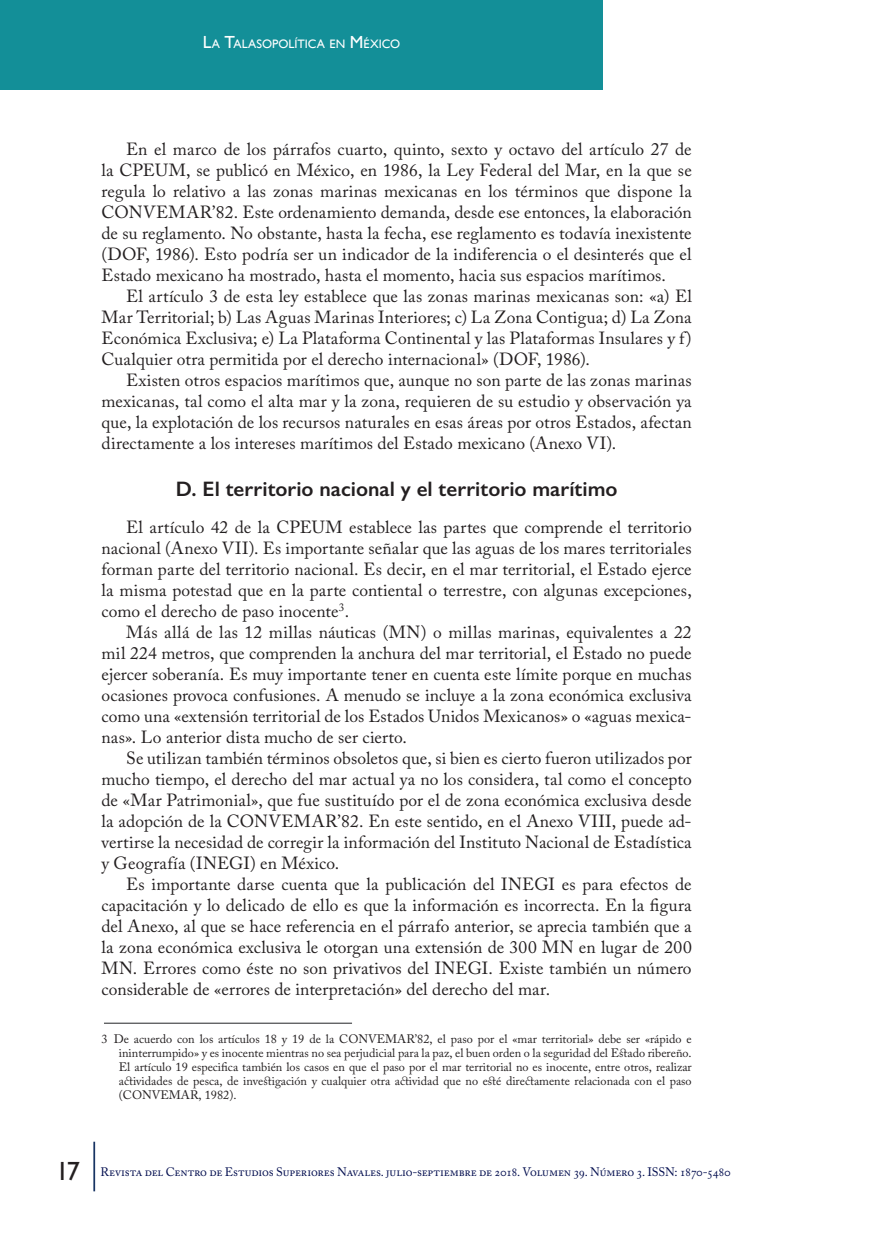
<style>
.page{position:relative;width:893px;height:1241px;background:#fff}
.page>*{position:absolute;margin:0;border:0;box-sizing:border-box;transform-origin:0 0}
._03_Subtítulos{font:600 21px "Gill Sans";letter-spacing:.005em;color:#231f20}
._05_Normal{font:17.5px/21px "Adobe Caslon Pro";letter-spacing:.005em;color:#231f20;text-align:justify}
._16_Nota_al_pie{font:12.25px/14px "Adobe Caslon Pro";color:#231f20;text-align:justify}
.t1{font:12.25px "Adobe Caslon Pro";letter-spacing:-.015em;color:#030e4f}
.t2{font:12.25px "Gill Sans";color:#fff}
.s1{font-size:17.5px}
.s2{font-family:"Gill Sans";font-size:26.25px;color:#231f20}
</style>
<div class="page">
<hr style="left:93px;top:1141px;width:2px;height:50px;background:#183463">
<div style="left:0;top:0;width:603px;height:89px;background:#138f98"></div>
<hr style="left:104px;top:1022px;width:248px;height:1px;background:#57585a">
<p class="t2" style="left:203px;top:37px;width:199px"><span class="s1">L</span>A <span class="s1">T</span>ALASOPOLÍTICA EN <span class="s1">M</span>ÉXICO</p>
<p class="_05_Normal" style="left:102px;top:138px;width:592px;text-indent:25px">En el marco de los párrafos cuarto, quinto, sexto y octavo del artículo 27 de la CPEUM, se publicó en México, en 1986, la Ley Federal del Mar, en la que se regula lo relativo a las zonas marinas mexicanas en los términos que dispone la CONVEMAR’82. Este ordenamiento demanda, desde ese entonces, la elaboración de su reglamento. No obstante, hasta la fecha, ese reglamento es todavía inexistente (DOF, 1986). Esto podría ser un indicador de la indiferencia o el desinterés que el Estado mexicano ha mostrado, hasta el momento, hacia sus espacios marítimos.</p>
<p class="_05_Normal" style="left:102px;top:285px;width:592px;text-indent:25px">El artículo 3 de esta ley establece que las zonas marinas mexicanas son: «a) El Mar Territorial; b) Las Aguas Marinas Interiores; c) La Zona Contigua; d) La Zona Económica Exclusiva; e) La Plataforma Continental y las Plataformas Insulares y f)<br>Cualquier otra permitida por el derecho internacional» (DOF, 1986).</p>
<p class="_05_Normal" style="left:102px;top:369px;width:592px;text-indent:25px">Existen otros espacios marítimos que, aunque no son parte de las zonas marinas mexicanas, tal como el alta mar y la zona, requieren de su estudio y observación ya que, la explotación de los recursos naturales en esas áreas por otros Estados, afectan directamente a los intereses marítimos del Estado mexicano (Anexo VI).</p>
<p class="_03_Subtítulos" style="left:176px;top:476px;width:443px">D. El territorio nacional y el territorio marítimo</p>
<p class="_05_Normal" style="left:102px;top:516px;width:592px;text-indent:25px">El artículo 42 de la CPEUM establece las partes que comprende el territorio nacional (Anexo VII). Es importante señalar que las aguas de los mares territoriales forman parte del territorio nacional. Es decir, en el mar territorial, el Estado ejerce la misma potestad que en la parte contiental o terrestre, con algunas excepciones, como el derecho de paso inocente<sup>3</sup>.</p>
<p class="_05_Normal" style="left:102px;top:621px;width:592px;text-indent:25px">Más allá de las 12 millas náuticas (MN) o millas marinas, equivalentes a 22 mil 224 metros, que comprenden la anchura del mar territorial, el Estado no puede ejercer soberanía. Es muy importante tener en cuenta este límite porque en muchas ocasiones provoca confusiones. A menudo se incluye a la zona económica exclusiva como una «extensión territorial de los Estados Unidos Mexicanos» o «aguas mexica&shy;nas». Lo anterior dista mucho de ser cierto.</p>
<p class="_05_Normal" style="left:102px;top:747px;width:592px;text-indent:25px">Se utilizan también términos obsoletos que, si bien es cierto fueron utilizados por mucho tiempo, el derecho del mar actual ya no los considera, tal como el concepto de «Mar Patrimonial», que fue sustituído por el de zona económica exclusiva desde la adopción de la CONVEMAR’82. En este sentido, en el Anexo VIII, puede ad&shy;vertirse la necesidad de corregir la información del Instituto Nacional de Estadística y Geografía (INEGI) en México.</p>
<p class="_05_Normal" style="left:102px;top:873px;width:592px;text-indent:25px">Es importante darse cuenta que la publicación del INEGI es para efectos de capacitación y lo delicado de ello es que la información es incorrecta. En la figura del Anexo, al que se hace referencia en el párrafo anterior, se aprecia también que a la zona económica exclusiva le otorgan una extensión de 300 MN en lugar de 200<br>MN. Errores como éste no son privativos del INEGI. Existe también un número considerable de «errores de interpretación» del derecho del mar.</p>
<p class="_16_Nota_al_pie" style="left:119px;top:1031px;width:574px;text-indent:-17px">3 De acuerdo con los artículos 18 y 19 de la CONVEMAR’82, el paso por el «mar territorial» debe ser «rápido e ininterrumpido» y es inocente mientras no sea perjudicial para la paz, el buen orden o la seguridad del Estado ribereño.<br>El artículo 19 especifica también los casos en que el paso por el mar territorial no es inocente, entre otros, realizar actividades de pesca, de investigación y cualquier otra actividad que no esté directamente relacionada con el paso (CONVEMAR, 1982).</p>
<p class="t1" style="left:48px;top:1163px;width:684px"><sup>17</sup><span class="s2">17</span> Revista del Centro de Estudios Superiores Navales. julio-septiembre de 2018. Volumen 39. Número 3. ISSN: 1870-5480</p>
</div>
